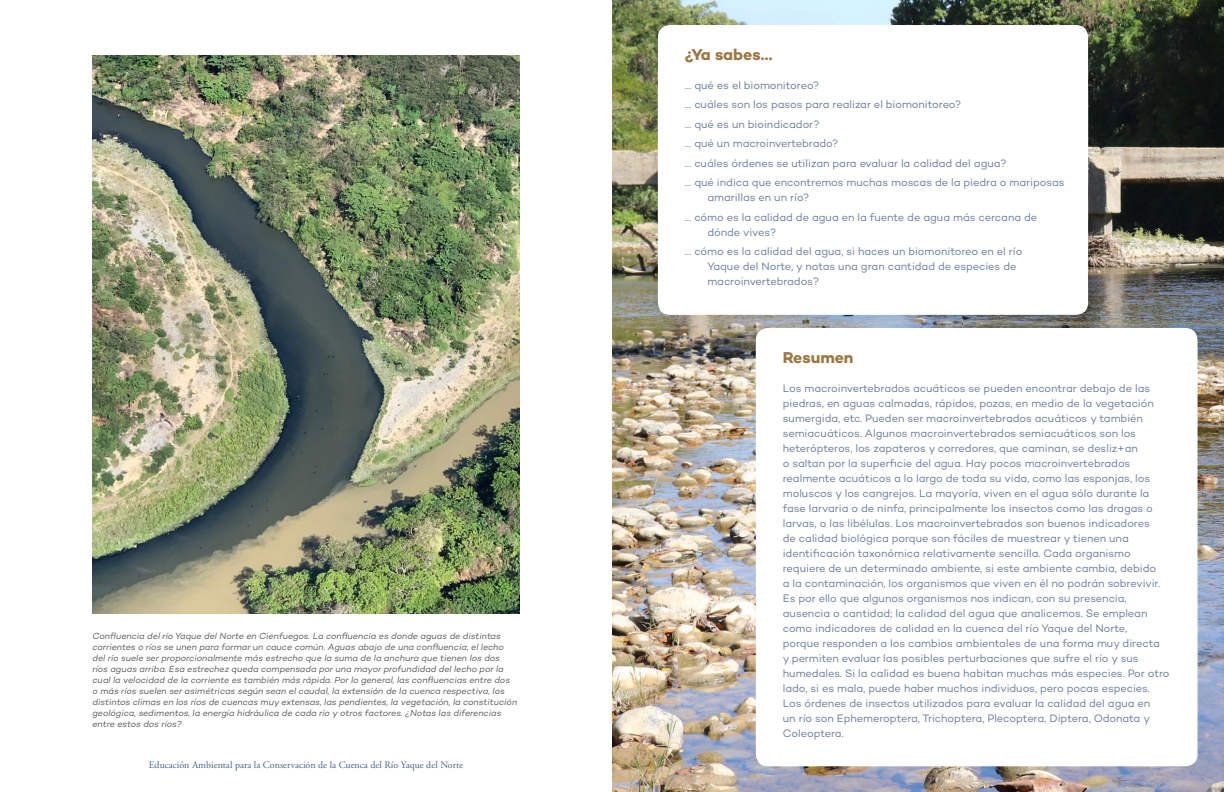
<style>
.page{position:relative;width:1224px;height:792px;background:#fff}
.page>*{position:absolute;margin:0;border:0;box-sizing:border-box;transform-origin:0 0}
.CALLOUT_HEADER_ANDER{font:700 16px "Campton";letter-spacing:-.005em;color:#9b7843}
.CALLOUT_HEADER_RESUM{font:700 16px "Campton";letter-spacing:-.005em;color:#9b7843}
.Callout_Text_Zusamme{font:11px/15px "Campton";letter-spacing:-.005em;color:#697b9b}
.Callout_Text_Questio{font:11px/15px "Campton";letter-spacing:-.005em;color:#697b9b}
.t1{font:10px "Adobe Garamond Pro";color:#48668b}
.Caption_Body{font:italic 9px/11px "Campton";letter-spacing:-.005em;color:#57585a}
</style>
<div class="page">
<img style="left:92px;top:55px;width:428px;height:559px">
<img style="left:612px;top:0;width:612px;height:792px">
<div style="left:658px;top:25px;width:430px;height:66px;background:#fff;border-radius:12px"></div>
<div style="left:658px;top:58px;width:430px;height:60px;background:#fff;border-radius:12px"></div>
<div style="left:658px;top:97px;width:430px;height:60px;background:#fff;border-radius:12px"></div>
<div style="left:658px;top:136px;width:430px;height:60px;background:#fff;border-radius:12px"></div>
<div style="left:658px;top:155px;width:430px;height:76px;background:#fff;border-radius:12px"></div>
<div style="left:658px;top:190px;width:430px;height:75px;background:#fff;border-radius:12px"></div>
<div style="left:658px;top:224px;width:430px;height:91px;background:#fff;border-radius:12px"></div>
<div style="left:756px;top:328px;width:442px;height:66px;background:#fff;border-radius:12px"></div>
<div style="left:756px;top:360px;width:442px;height:406px;background:#fff;border-radius:12px"></div>
<p class="Caption_Body" style="left:92px;top:630px;width:426px">Confluencia del río Yaque del Norte en Cienfuegos. La confluencia es donde aguas de distintas corrientes o ríos se unen para formar un cauce común. Aguas abajo de una confluencia, el lecho del río suele ser proporcionalmente más estrecho que la suma de la anchura que tienen los dos ríos aguas arriba. Esa estrechez queda compensada por una mayor profundidad del lecho por la cual la velocidad de la corriente es también más rápida. Por lo general, las confluencias entre dos o más ríos suelen ser asimétricas según sean el caudal, la extensión de la cuenca respectiva, los distintos climas en los ríos de cuencas muy extensas, las pendientes, la vegetación, la constitución geológica, sedimentos, la energía hidráulica de cada río y otros factores. ¿Notas las diferencias entre estos dos ríos?</p>
<p class="t1" style="left:149px;top:759px;width:316px">Educación Ambiental para la Conservación de la Cuenca del Río Yaque del Norte</p>
<p class="CALLOUT_HEADER_ANDER" style="left:685px;top:45px;width:89px">¿Ya sabes…</p>
<p class="Callout_Text_Questio" style="left:685px;top:77px;width:136px">… qué es el biomonitoreo?</p>
<p class="Callout_Text_Questio" style="left:685px;top:97px;width:278px">… cuáles son los pasos para realizar el biomonitoreo?</p>
<p class="Callout_Text_Questio" style="left:685px;top:116px;width:136px">… qué es un bioindicador?</p>
<p class="Callout_Text_Questio" style="left:685px;top:136px;width:155px">… qué un macroinvertebrado?</p>
<p class="Callout_Text_Questio" style="left:685px;top:155px;width:323px">… cuáles órdenes se utilizan para evaluar la calidad del agua?</p>
<p class="Callout_Text_Questio" style="left:707px;top:175px;width:359px;text-indent:-22px">… qué indica que encontremos muchas moscas de la piedra o mariposas amarillas en un río?</p>
<p class="Callout_Text_Questio" style="left:707px;top:209px;width:331px;text-indent:-22px">… cómo es la calidad de agua en la fuente de agua más cercana de dónde vives?</p>
<p class="Callout_Text_Questio" style="left:707px;top:244px;width:317px;text-indent:-22px">… cómo es la calidad del agua, si haces un biomonitoreo en el río<br>Yaque del Norte, y notas una gran cantidad de especies de macroinvertebrados?</p>
<p class="CALLOUT_HEADER_RESUM" style="left:783px;top:348px;width:72px">Resumen</p>
<p class="Callout_Text_Zusamme" style="left:783px;top:380px;width:388px">Los macroinvertebrados acuáticos se pueden encontrar debajo de las piedras, en aguas calmadas, rápidos, pozas, en medio de la vegetación sumergida, etc. Pueden ser macroinvertebrados acuáticos y también semiacuáticos. Algunos macroinvertebrados semiacuáticos son los heterópteros, los zapateros y corredores, que caminan, se desliz+an<br>o saltan por la superficie del agua. Hay pocos macroinvertebrados realmente acuáticos a lo largo de toda su vida, como las esponjas, los moluscos y los cangrejos. La mayoría, viven en el agua sólo durante la fase larvaria o de ninfa, principalmente los insectos como las dragas o larvas, o las libélulas. Los macroinvertebrados son buenos indicadores<br>de calidad biológica porque son fáciles de muestrear y tienen una identificación taxonómica relativamente sencilla. Cada organismo requiere de un determinado ambiente, si este ambiente cambia, debido<br>a la contaminación, los organismos que viven en él no podrán sobrevivir.<br>Es por ello que algunos organismos nos indican, con su presencia, ausencia o cantidad; la calidad del agua que analicemos. Se emplean como indicadores de calidad en la cuenca del río Yaque del Norte,<br>porque responden a los cambios ambientales de una forma muy directa<br>y permiten evaluar las posibles perturbaciones que sufre el río y sus humedales. Si la calidad es buena habitan muchas más especies. Por otro lado, si es mala, puede haber muchos individuos, pero pocas especies.<br>Los órdenes de insectos utilizados para evaluar la calidad del agua en<br>un río son Ephemeroptera, Trichoptera, Plecoptera, Diptera, Odonata y Coleoptera.</p>
</div>
